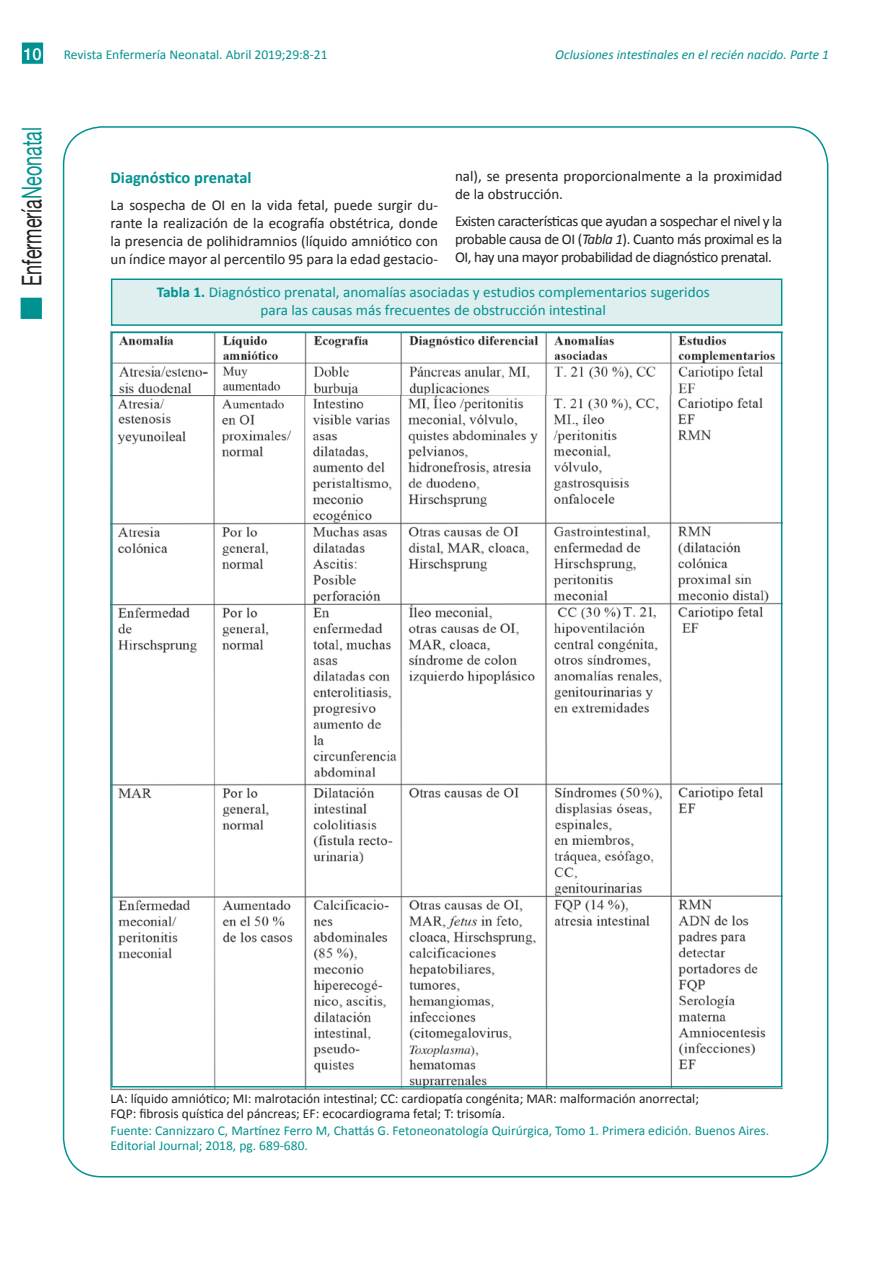
<style>
.page{position:relative;width:893px;height:1263px;background:#fff}
.page>*{position:absolute;margin:0;border:0;box-sizing:border-box;transform-origin:0 0}
.t1{font:27.15px "Helvetica Neue";color:#231f20;scale:.66 1}
.t2{font:700 16.5px "Calibri";color:#009290}
.t3{font:500 16.5px "Helvetica Neue";color:#fff}
.t4{font:15px/18px "Calibri";color:#231f20;text-align:justify}
.t5{font:15px/17.7px "Calibri";color:#009290;text-align:center}
.t6{font:13.5px/15px "Calibri";color:#009290}
.t7{font:13.5px/15px "Calibri";color:#231f20}
.t8{font:italic 13.5px "Calibri";color:#009290}
.s1{color:#009290}
.s2{font-style:italic}
.s3{font-weight:700}
</style>
<div class="page">
<div style="left:21px;top:298px;width:21px;height:21px;background:#009290;border:2px solid #009290"></div>
<div style="left:22px;top:43px;width:21px;height:21px;background:#009290"></div>
<img style="left:110px;top:331px;width:672px;height:66px">
<img style="left:111px;top:396px;width:671px;height:695px">
<div style="left:111px;top:279px;width:671px;height:47px;background:#dfeff0;border:1px solid #009290"></div>
<p class="t3" style="left:23px;top:44px;width:20px">10</p>
<p class="t6" style="left:64px;top:46px;width:265px">Revista Enfermería Neonatal. Abril 2019;29:8-21</p>
<p class="t8" style="left:555px;top:46px;width:275px">Oclusiones intestinales en el recién nacido. Parte 1</p>
<h1 class="t1" style="left:16px;top:286px;width:242px;rotate:-90deg">Enfermería<span class="s1">Neonatal</span></h1>
<p class="t4" style="left:455px;top:167px;width:329px">nal), se presenta proporcionalmente a la proximidad de la obstrucción.</p>
<p class="t4" style="left:455px;top:211px;width:329px">Existen características que ayudan a sospechar el nivel y la probable causa de OI (<span class="s2">Tabla 1</span>). Cuanto más proximal es la OI, hay una mayor probabilidad de diagnóstico prenatal.</p>
<p class="t5" style="left:157px;top:282px;width:555px"><span class="s3">Tabla 1.</span> Diagnóstico prenatal, anomalías asociadas y estudios complementarios sugeridos para las causas más frecuentes de obstrucción intestinal</p>
<p class="t2" style="left:111px;top:168px;width:143px">Diagnóstico prenatal</p>
<p class="t4" style="left:111px;top:195px;width:329px">La sospecha de OI en la vida fetal, puede surgir du&shy;rante la realización de la ecografía obstétrica, donde la presencia de polihidramnios (líquido amniótico con un índice mayor al percentilo 95 para la edad gestacio-</p>
<p class="t7" style="left:111px;top:1090px;width:590px">LA: líquido amniótico; MI: malrotación intestinal; CC: cardiopatía congénita; MAR: malformación anorrectal;<br>FQP: fibrosis quística del páncreas; EF: ecocardiograma fetal; T: trisomía.</p>
<p class="t6" style="left:111px;top:1123px;width:660px">Fuente: Cannizzaro C, Martínez Ferro M, Chattás G. Fetoneonatología Quirúrgica, Tomo 1. Primera edición. Buenos Aires.<br>Editorial Journal; 2018, pg. 689-680.</p>
</div>
